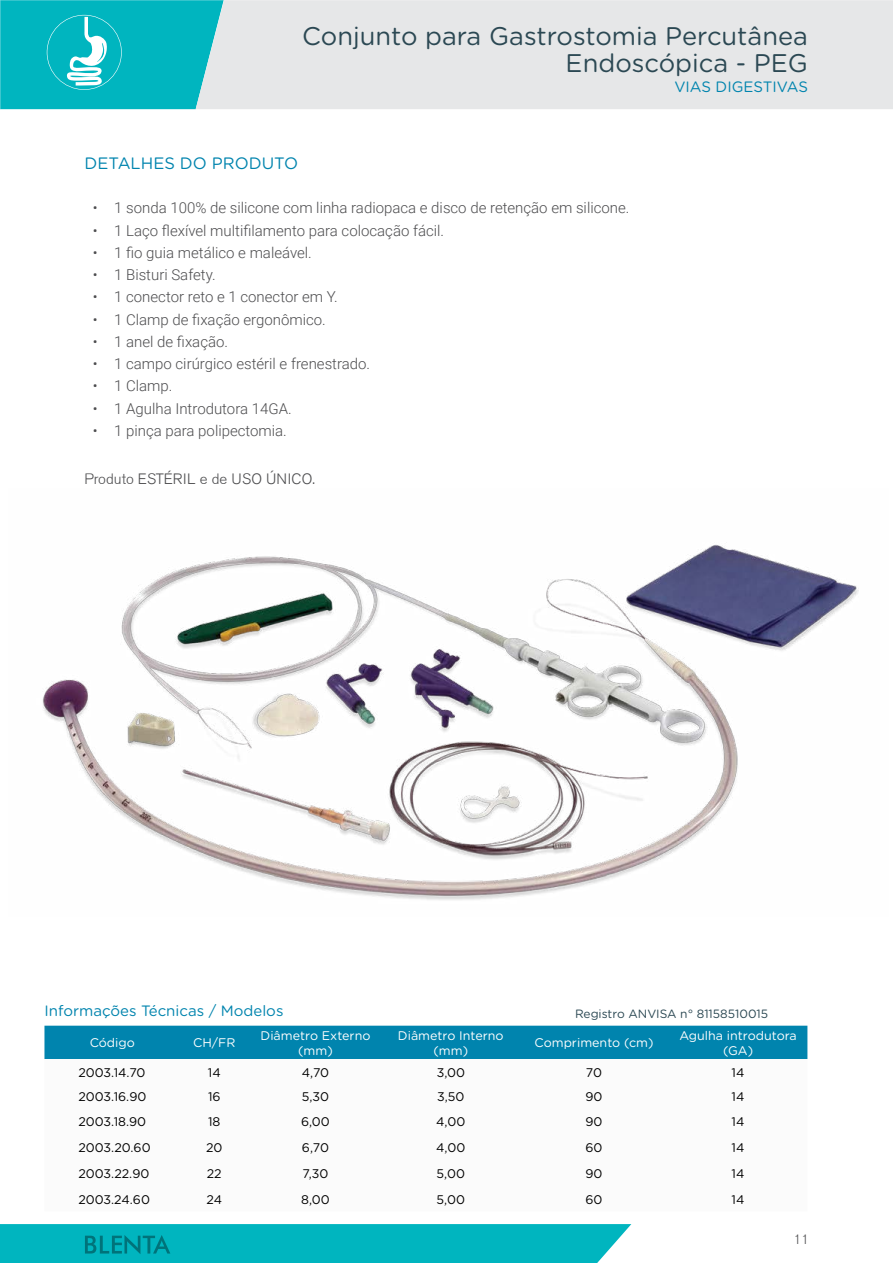
<style>
.page{position:relative;width:893px;height:1263px;background:#fff}
.page>*{position:absolute;margin:0;border:0;box-sizing:border-box;transform-origin:0 0}
.t1{font:25.5px/27px "Gotham Rounded";color:#2b4853;text-align:right}
.t2{font:16.5px "Gotham Rounded";color:#0084ae}
.t3{font:300 15px "Roboto";color:#4d4d4f}
.t4{font:15px "Gotham Rounded";color:#0084ae}
.t5{font:300 15px "Berthold Akzidenz Grotesk BE";color:#4d4d4f}
.t6{font:300 13.5px "Berthold Akzidenz Grotesk BE";color:#4d4d4f}
.t7{font:12.45px "Gotham Rounded";color:#000}
.t8{font:12.45px/15px "Gotham Rounded";color:#fff;text-align:center}
.t9{font:12px "Gotham Rounded";color:#2b4853}
</style>
<div class="page">
<div style="left:224px;top:0;width:669px;height:109px;background:#e6e7e8"></div>
<svg style="left:0;top:1224px;width:631px;height:39px;background:#07b5bf"></svg>
<svg style="left:0;top:0;width:224px;height:109px;background:#1bbbc4"></svg>
<img style="left:42px;top:544px;width:817px;height:356px">
<div style="left:44px;top:1026px;width:763px;height:33px;background:#0084ae"></div>
<h1 class="t1" style="left:302px;top:21px;width:507px">Conjunto para Gastrostomia Percutânea<br>Endoscópica - PEG</h1>
<p class="t2" style="left:84px;top:152px;width:215px">DETALHES DO PRODUTO</p>
<p class="t3" style="left:93px;top:198px;width:538px">• 1 sonda 100% de silicone com linha radiopaca e disco de retenção em silicone.</p>
<p class="t3" style="left:93px;top:220px;width:353px">• 1 Laço flexível multifilamento para colocação fácil.</p>
<p class="t3" style="left:93px;top:242px;width:220px">• 1 fio guia metálico e maleável.</p>
<p class="t3" style="left:93px;top:264px;width:124px">• 1 Bisturi Safety.</p>
<p class="t3" style="left:93px;top:287px;width:246px">• 1 conector reto e 1 conector em Y.</p>
<p class="t3" style="left:93px;top:309px;width:234px">• 1 Clamp de fixação ergonômico.</p>
<p class="t3" style="left:93px;top:331px;width:137px">• 1 anel de fixação.</p>
<p class="t3" style="left:93px;top:353px;width:279px">• 1 campo cirúrgico estéril e frenestrado.</p>
<p class="t3" style="left:93px;top:376px;width:81px">• 1 Clamp.</p>
<p class="t3" style="left:93px;top:398px;width:200px">• 1 Agulha Introdutora 14GA.</p>
<p class="t3" style="left:93px;top:420px;width:195px">• 1 pinça para polipectomia.</p>
<p class="t5" style="left:84px;top:470px;width:232px">Produto ESTÉRIL e de USO ÚNICO.</p>
<p class="t4" style="left:674px;top:76px;width:135px">VIAS DIGESTIVAS</p>
<p class="t4" style="left:44px;top:1000px;width:240px">Informações Técnicas / Modelos</p>
<p class="t9" style="left:575px;top:1005px;width:195px">Registro ANVISA n° 81158510015</p>
<p class="t8" style="left:90px;top:1035px;width:47px">Código</p>
<p class="t8" style="left:193px;top:1035px;width:44px">CH/FR</p>
<p class="t8" style="left:261px;top:1027px;width:111px">Diâmetro Externo (mm)</p>
<p class="t8" style="left:398px;top:1027px;width:107px">Diâmetro Interno (mm)</p>
<p class="t8" style="left:535px;top:1035px;width:120px">Comprimento (cm)</p>
<p class="t8" style="left:679px;top:1027px;width:119px">Agulha introdutora (GA)</p>
<p class="t7" style="left:78px;top:1064px;width:69px">2003.14.70</p>
<p class="t7" style="left:208px;top:1064px;width:14px">14</p>
<p class="t7" style="left:302px;top:1064px;width:29px">4,70</p>
<p class="t7" style="left:437px;top:1064px;width:30px">3,00</p>
<p class="t7" style="left:586px;top:1064px;width:18px">70</p>
<p class="t7" style="left:732px;top:1064px;width:14px">14</p>
<p class="t7" style="left:78px;top:1088px;width:70px">2003.16.90</p>
<p class="t7" style="left:208px;top:1088px;width:14px">16</p>
<p class="t7" style="left:302px;top:1088px;width:29px">5,30</p>
<p class="t7" style="left:437px;top:1088px;width:29px">3,50</p>
<p class="t7" style="left:585px;top:1088px;width:19px">90</p>
<p class="t7" style="left:732px;top:1088px;width:14px">14</p>
<p class="t7" style="left:78px;top:1113px;width:69px">2003.18.90</p>
<p class="t7" style="left:208px;top:1113px;width:14px">18</p>
<p class="t7" style="left:301px;top:1113px;width:30px">6,00</p>
<p class="t7" style="left:436px;top:1113px;width:31px">4,00</p>
<p class="t7" style="left:585px;top:1113px;width:19px">90</p>
<p class="t7" style="left:732px;top:1113px;width:14px">14</p>
<p class="t7" style="left:78px;top:1139px;width:74px">2003.20.60</p>
<p class="t7" style="left:206px;top:1139px;width:18px">20</p>
<p class="t7" style="left:302px;top:1139px;width:29px">6,70</p>
<p class="t7" style="left:436px;top:1139px;width:31px">4,00</p>
<p class="t7" style="left:585px;top:1139px;width:19px">60</p>
<p class="t7" style="left:732px;top:1139px;width:14px">14</p>
<p class="t7" style="left:78px;top:1165px;width:73px">2003.22.90</p>
<p class="t7" style="left:207px;top:1165px;width:16px">22</p>
<p class="t7" style="left:303px;top:1165px;width:27px">7,30</p>
<p class="t7" style="left:437px;top:1165px;width:30px">5,00</p>
<p class="t7" style="left:585px;top:1165px;width:19px">90</p>
<p class="t7" style="left:732px;top:1165px;width:14px">14</p>
<p class="t7" style="left:78px;top:1190px;width:73px">2003.24.60</p>
<p class="t7" style="left:207px;top:1190px;width:17px">24</p>
<p class="t7" style="left:301px;top:1190px;width:30px">8,00</p>
<p class="t7" style="left:437px;top:1190px;width:30px">5,00</p>
<p class="t7" style="left:585px;top:1190px;width:19px">60</p>
<p class="t7" style="left:732px;top:1190px;width:14px">14</p>
<p class="t6" style="left:793px;top:1231px;width:17px">11</p>
</div>
